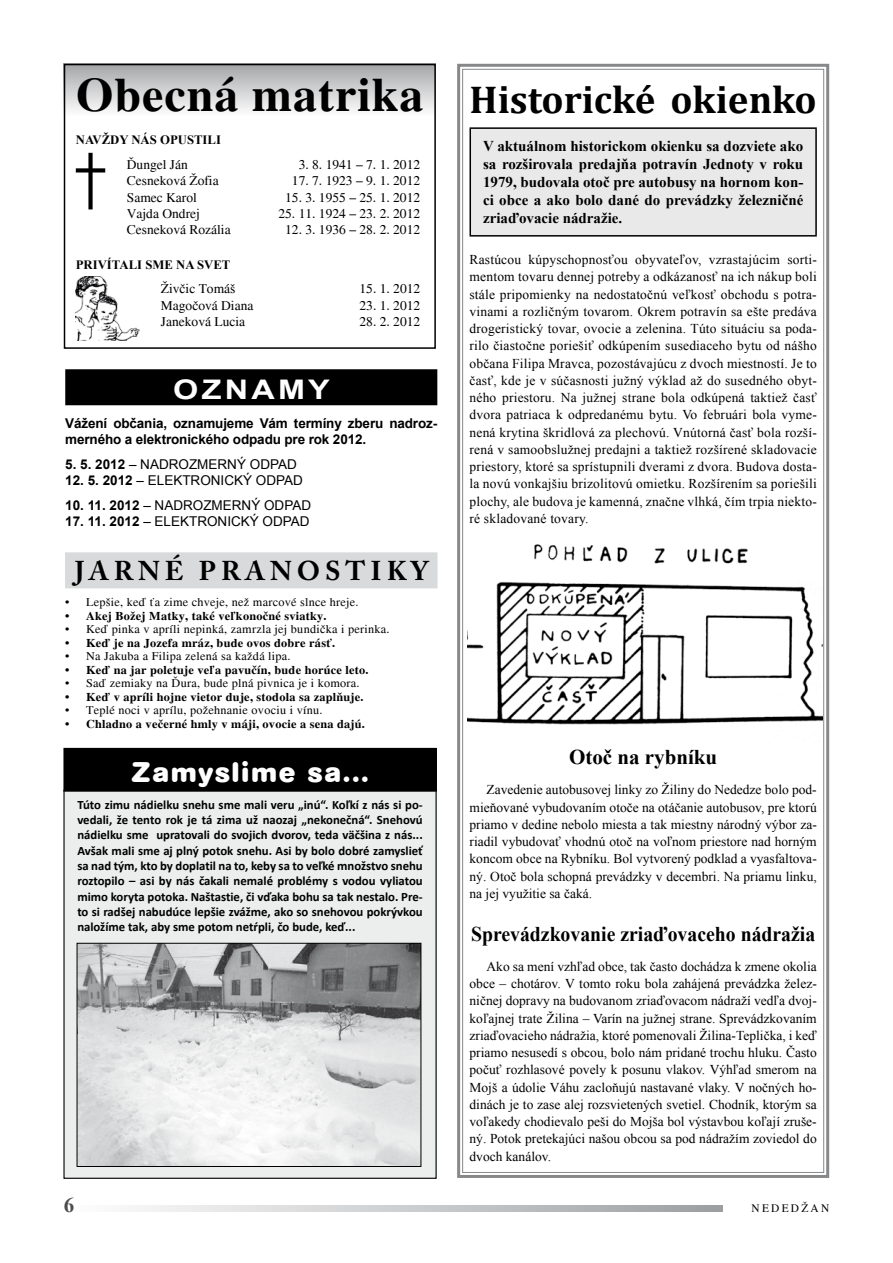
<style>
.page{position:relative;width:893px;height:1263px;background:#fff}
.page>*{position:absolute;margin:0;border:0;box-sizing:border-box;transform-origin:0 0}
.t1{font:700 48px "Times";letter-spacing:.02em;color:#000}
.t2{font:700 39px "Cambria";color:#000}
.t3{font:700 29.55px "Accius Buch Rounded DEE";letter-spacing:.05em;color:#fff}
.t4{font:700 27px "Adobe Caslon Pro";letter-spacing:.18em;color:#000}
.t5{font:700 27px "Arial";letter-spacing:.1em;color:#fff;scale:1.2 1}
.t6{font:700 21px "Times New Roman";color:#000;scale:.94 1}
.t7{font:700 21px "Times New Roman";color:#000}
.t8{font:700 21px "Times New Roman";color:#4b4b4d}
.t9{font:700 15px/18px "Times New Roman";color:#000;text-align:justify}
.t10{font:13.5px/17.2px "Times New Roman";color:#000;text-align:justify}
.t11{font:13.5px "Times";color:#000}
.t12{font:13.5px "Arial";color:#000}
.t13{font:700 13.5px/16.2px "Arial";letter-spacing:-.01em;color:#000}
.t14{font:700 12.75px/15.3px "Calibri";color:#000;text-align:justify}
.t15{font:700 12.75px "Times New Roman";color:#000}
.t16{font:12px "Times";letter-spacing:.02em;color:#000}
.t17{font:700 12px "Times";letter-spacing:.02em;color:#000}
.t18{font:11.7px "Times";letter-spacing:.2em;color:#000}
.s1{font-weight:700}
</style>
<div class="page">
<svg style="left:137px;top:1205px;width:586px;height:7px;background:#c8c9cb"></svg>
<svg style="left:457px;top:63px;width:373px;height:1115px"></svg>
<svg style="left:67px;top:67px;width:366px;height:43px;background:#cecfd0"></svg>
<div style="left:64px;top:64px;width:372px;height:285px;border:2px solid #000"></div>
<div style="left:65px;top:369px;width:372px;height:36px;background:#000"></div>
<img style="left:75px;top:276px;width:64px;height:64px">
<div style="left:88px;top:153px;width:5px;height:56px;background:#000"></div>
<svg style="left:76px;top:168px;width:29px;height:4px"></svg>
<img style="left:468px;top:533px;width:354px;height:210px">
<div style="left:65px;top:552px;width:373px;height:36px;background:#d9dadb"></div>
<div style="left:64px;top:790px;width:372px;height:388px;background:#eceded"></div>
<div style="left:64px;top:748px;width:372px;height:43px;background:#000"></div>
<div style="left:63px;top:748px;width:374px;height:44px;border:1px solid #000"></div>
<img style="left:79px;top:945px;width:340px;height:220px">
<div style="left:77px;top:943px;width:344px;height:224px;border:1px solid #000"></div>
<h1 class="t1" style="left:76px;top:67px;width:349px">Obecná matrika</h1>
<p class="t15" style="left:76px;top:131px;width:147px">NAVŽDY NÁS OPUSTILI</p>
<p class="t11" style="left:127px;top:157px;width:63px">Ďungel Ján</p>
<p class="t11" style="left:299px;top:157px;width:123px">3. 8. 1941 – 7. 1. 2012</p>
<p class="t11" style="left:127px;top:173px;width:93px">Cesneková Žofia</p>
<p class="t11" style="left:292px;top:173px;width:130px">17. 7. 1923 – 9. 1. 2012</p>
<p class="t11" style="left:127px;top:189px;width:72px">Samec Karol</p>
<p class="t11" style="left:285px;top:189px;width:136px">15. 3. 1955 – 25. 1. 2012</p>
<p class="t11" style="left:127px;top:206px;width:75px">Vajda Ondrej</p>
<p class="t11" style="left:278px;top:206px;width:143px">25. 11. 1924 – 23. 2. 2012</p>
<p class="t11" style="left:127px;top:222px;width:105px">Cesneková Rozália</p>
<p class="t11" style="left:285px;top:222px;width:136px">12. 3. 1936 – 28. 2. 2012</p>
<p class="t15" style="left:76px;top:256px;width:156px">PRIVÍTALI SME NA SVET</p>
<p class="t11" style="left:161px;top:281px;width:76px">Živčic Tomáš</p>
<p class="t11" style="left:359px;top:281px;width:62px">15. 1. 2012</p>
<p class="t11" style="left:161px;top:298px;width:94px">Magočová Diana</p>
<p class="t11" style="left:359px;top:298px;width:62px">23. 1. 2012</p>
<p class="t11" style="left:161px;top:314px;width:86px">Janeková Lucia</p>
<p class="t11" style="left:359px;top:314px;width:62px">28. 2. 2012</p>
<h3 class="t5" style="left:173px;top:372px;width:132px">OZNAMY</h3>
<p class="t13" style="left:65px;top:416px;width:374px">Vážení občania, oznamujeme Vám termíny zberu nadroz&shy;merného a elektronického odpadu pre rok 2012.</p>
<p class="t12" style="left:65px;top:455px;width:233px"><span class="s1">5. 5. 2012</span> – NADROZMERNÝ ODPAD</p>
<p class="t12" style="left:65px;top:471px;width:239px"><span class="s1">12. 5. 2012</span> – ELEKTRONICKÝ ODPAD</p>
<p class="t12" style="left:65px;top:496px;width:247px"><span class="s1">10. 11. 2012</span> – NADROZMERNÝ ODPAD</p>
<p class="t12" style="left:65px;top:512px;width:246px"><span class="s1">17. 11. 2012</span> – ELEKTRONICKÝ ODPAD</p>
<h3 class="t4" style="left:75px;top:555px;width:355px">JARNÉ PRANOSTIKY</h3>
<p class="t16" style="left:65px;top:595px;width:295px">• Lepšie, keď ťa zime chveje, než marcové slnce hreje.</p>
<p class="t17" style="left:65px;top:609px;width:263px">• Akej Božej Matky, také veľkonočné sviatky.</p>
<p class="t16" style="left:65px;top:622px;width:326px">• Keď pinka v apríli nepinká, zamrzla jej bundička i perinka.</p>
<p class="t17" style="left:65px;top:636px;width:272px">• Keď je na Jozefa mráz, bude ovos dobre rásť.</p>
<p class="t16" style="left:65px;top:649px;width:227px">• Na Jakuba a Filipa zelená sa každá lipa.</p>
<p class="t17" style="left:65px;top:663px;width:305px">• Keď na jar poletuje veľa pavučín, bude horúce leto.</p>
<p class="t16" style="left:65px;top:676px;width:296px">• Saď zemiaky na Ďura, bude plná pivnica je i komora.</p>
<p class="t17" style="left:65px;top:690px;width:300px">• Keď v apríli hojne vietor duje, stodola sa zaplňuje.</p>
<p class="t16" style="left:65px;top:703px;width:259px">• Teplé noci v aprílu, požehnanie ovociu i vínu.</p>
<p class="t17" style="left:65px;top:717px;width:301px">• Chladno a večerné hmly v máji, ovocie a sena dajú.</p>
<h3 class="t3" style="left:131px;top:755px;width:239px">Zamyslime sa...</h3>
<p class="t14" style="left:77px;top:797px;width:347px">Túto zimu nádielku snehu sme mali veru „inú“. Koľkí z nás si po&shy;vedali, že tento rok je tá zima už naozaj „nekonečná“. Snehovú nádielku sme upratovali do svojich dvorov, teda väčšina z nás...<br>Avšak mali sme aj plný potok snehu. Asi by bolo dobré zamyslieť sa nad tým, kto by doplatil na to, keby sa to veľké množstvo snehu roztopilo – asi by nás čakali nemalé problémy s vodou vyliatou mimo koryta potoka. Naštastie, či vďaka bohu sa tak nestalo. Pre&shy;to si radšej nabudúce lepšie zvážme, ako so snehovou pokrývkou naložíme tak, aby sme potom netŕpli, čo bude, keď...</p>
<h2 class="t2" style="left:469px;top:72px;width:349px">Historické okienko</h2>
<p class="t9" style="left:483px;top:137px;width:322px">V aktuálnom historickom okienku sa dozviete ako sa rozširovala predajňa potravín Jednoty v roku 1979, budovala otoč pre autobusy na hornom kon&shy;ci obce a ako bolo dané do prevádzky železničné zriaďovacie nádražie.</p>
<p class="t10" style="left:469px;top:251px;width:349px">Rastúcou kúpyschopnosťou obyvateľov, vzrastajúcim sorti&shy;mentom tovaru dennej potreby a odkázanosť na ich nákup boli stále pripomienky na nedostatočnú veľkosť obchodu s potra&shy;vinami a rozličným tovarom. Okrem potravín sa ešte predáva drogeristický tovar, ovocie a zelenina. Túto situáciu sa poda&shy;rilo čiastočne poriešiť odkúpením susediaceho bytu od nášho občana Filipa Mravca, pozostávajúcu z dvoch miestností. Je to časť, kde je v súčasnosti južný výklad až do susedného obyt&shy;ného priestoru. Na južnej strane bola odkúpená taktiež časť dvora patriaca k odpredanému bytu. Vo februári bola vyme&shy;nená krytina škridlová za plechovú. Vnútorná časť bola rozší&shy;rená v samoobslužnej predajni a taktiež rozšírené skladovacie priestory, ktoré sa sprístupnili dverami z dvora. Budova dosta&shy;la novú vonkajšiu brizolitovú omietku. Rozšírením sa poriešili plochy, ale budova je kamenná, značne vlhká, čím trpia niekto&shy;ré skladované tovary.</p>
<h3 class="t7" style="left:569px;top:743px;width:150px">Otoč na rybníku</h3>
<p class="t10" style="left:469px;top:781px;width:349px;text-indent:17px">Zavedenie autobusovej linky zo Žiliny do Nededze bolo pod&shy;mieňované vybudovaním otoče na otáčanie autobusov, pre ktorú priamo v dedine nebolo miesta a tak miestny národný výbor za&shy;riadil vybudovať vhodnú otoč na voľnom priestore nad horným koncom obce na Rybníku. Bol vytvorený podklad a vyasfaltova&shy;ný. Otoč bola schopná prevádzky v decembri. Na priamu linku, na jej využitie sa čaká.</p>
<h3 class="t6" style="left:471px;top:919px;width:368px">Sprevádzkovanie zriaďovaceho nádražia</h3>
<p class="t10" style="left:469px;top:957px;width:349px;text-indent:17px">Ako sa mení vzhľad obce, tak často dochádza k zmene okolia obce – chotárov. V tomto roku bola zahájená prevádzka želez&shy;ničnej dopravy na budovanom zriaďovacom nádraží vedľa dvoj&shy;koľajnej trate Žilina – Varín na južnej strane. Sprevádzkovaním zriaďovacieho nádražia, ktoré pomenovali Žilina-Teplička, i keď priamo nesusedí s obcou, bolo nám pridané trochu hluku. Často počuť rozhlasové povely k posunu vlakov. Výhľad smerom na Mojš a údolie Váhu zacloňujú nastavané vlaky. V nočných ho&shy;dinách je to zase alej rozsvietených svetiel. Chodník, ktorým sa voľakedy chodievalo peši do Mojša bol výstavbou koľají zruše&shy;ný. Potok pretekajúci našou obcou sa pod nádražím zoviedol do dvoch kanálov.</p>
<h3 class="t8" style="left:64px;top:1190px;width:12px">6</h3>
<p class="t18" style="left:751px;top:1201px;width:79px">NEDEDŽAN</p>
</div>
